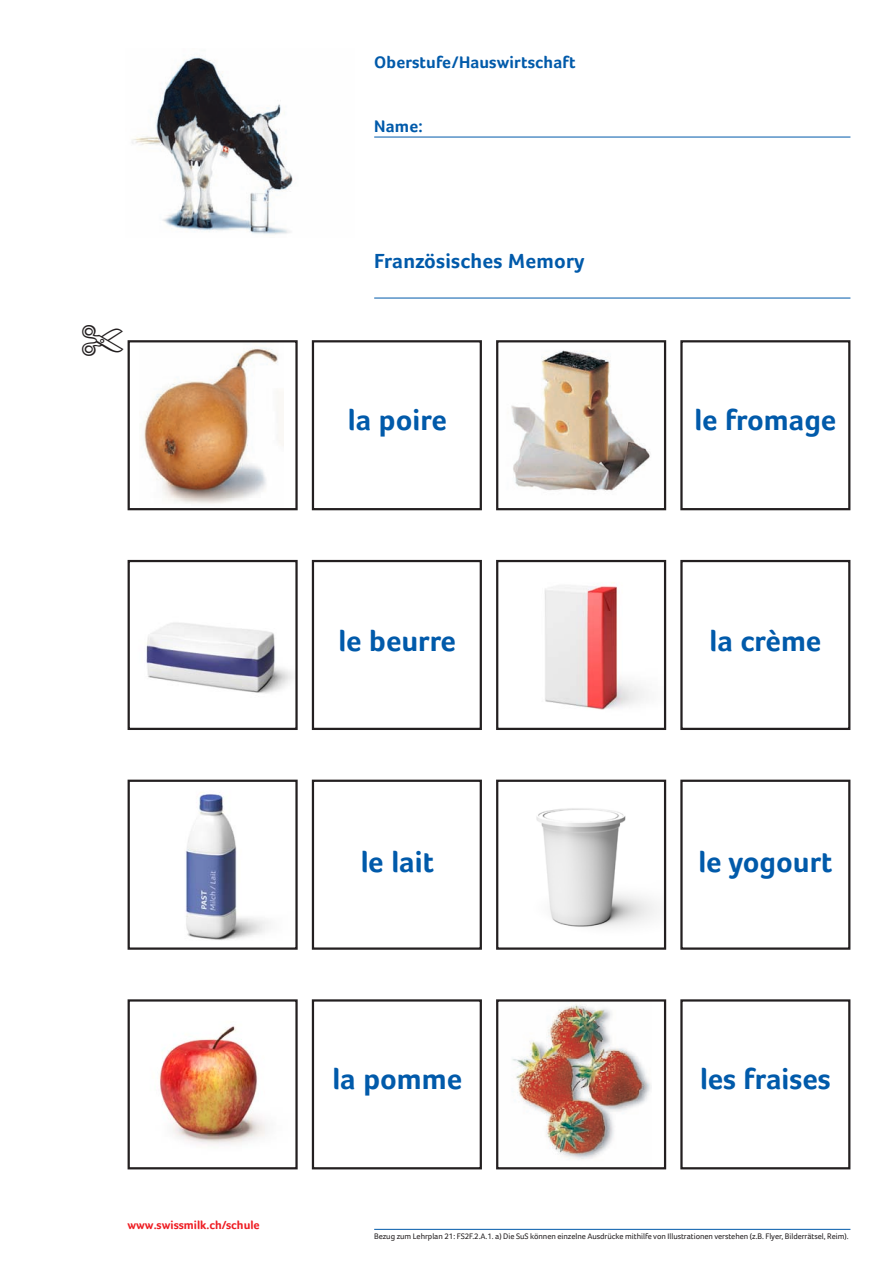
<style>
.page{position:relative;width:893px;height:1263px;background:#fff}
.page>*{position:absolute;margin:0;border:0;box-sizing:border-box;transform-origin:0 0}
.t1{font:700 30px "Foco";color:#015aaa}
.t2{font:700 21px "Foco";letter-spacing:.01em;color:#015aaa}
.t3{font:700 17.25px "Foco";letter-spacing:.01em;color:#015aaa}
.t4{font:700 12px "Foco";color:#ee1d23}
.t5{font:8.25px "Foco";letter-spacing:-.005em;color:#231f20}
</style>
<div class="page">
<img style="left:143px;top:347px;width:140px;height:157px">
<div style="left:128px;top:340px;width:170px;height:170px;border:2px solid #231f20"></div>
<div style="left:312px;top:340px;width:170px;height:170px;background:#fff;border:2px solid #231f20"></div>
<img style="left:511px;top:350px;width:140px;height:141px">
<div style="left:496px;top:340px;width:170px;height:170px;border:2px solid #231f20"></div>
<div style="left:680px;top:340px;width:170px;height:170px;background:#fff;border:2px solid #231f20"></div>
<img style="left:146px;top:622px;width:147px;height:71px">
<div style="left:128px;top:560px;width:170px;height:170px;border:2px solid #231f20"></div>
<div style="left:312px;top:560px;width:170px;height:170px;background:#fff;border:2px solid #231f20"></div>
<img style="left:544px;top:582px;width:101px;height:128px">
<div style="left:496px;top:560px;width:170px;height:170px;border:2px solid #231f20"></div>
<div style="left:680px;top:560px;width:170px;height:170px;background:#fff;border:2px solid #231f20"></div>
<img style="left:185px;top:792px;width:84px;height:148px">
<div style="left:128px;top:780px;width:170px;height:170px;border:2px solid #231f20"></div>
<div style="left:312px;top:780px;width:170px;height:170px;background:#fff;border:2px solid #231f20"></div>
<img style="left:536px;top:808px;width:121px;height:119px">
<div style="left:496px;top:780px;width:170px;height:170px;border:2px solid #231f20"></div>
<div style="left:680px;top:780px;width:170px;height:170px;background:#fff;border:2px solid #231f20"></div>
<img style="left:159px;top:1026px;width:107px;height:118px">
<div style="left:128px;top:999px;width:170px;height:170px;border:2px solid #231f20"></div>
<div style="left:312px;top:999px;width:170px;height:170px;background:#fff;border:2px solid #231f20"></div>
<img style="left:512px;top:1004px;width:139px;height:156px">
<div style="left:496px;top:999px;width:170px;height:170px;border:2px solid #231f20"></div>
<div style="left:680px;top:999px;width:170px;height:170px;background:#fff;border:2px solid #231f20"></div>
<hr style="left:374px;top:1229px;width:476px;height:1px;background:#015aaa">
<hr style="left:374px;top:298px;width:476px;height:1px;background:#015aaa">
<hr style="left:374px;top:137px;width:476px;height:1px;background:#015aaa">
<img style="left:132px;top:57px;width:161px;height:177px">
<p class="t3" style="left:374px;top:52px;width:203px">Oberstufe/Hauswirtschaft</p>
<p class="t3" style="left:374px;top:116px;width:50px">Name:</p>
<p class="t2" style="left:374px;top:248px;width:212px">Französisches Memory</p>
<p class="t1" style="left:348px;top:402px;width:100px">la poire</p>
<p class="t1" style="left:694px;top:402px;width:143px">le fromage</p>
<p class="t1" style="left:339px;top:623px;width:119px">le beurre</p>
<p class="t1" style="left:709px;top:623px;width:113px">la crème</p>
<p class="t1" style="left:361px;top:844px;width:75px">le lait</p>
<p class="t1" style="left:698px;top:844px;width:136px">le yogourt</p>
<p class="t4" style="left:128px;top:1218px;width:134px">www.swissmilk.ch/schule</p>
<p class="t1" style="left:332px;top:1061px;width:131px">la pomme</p>
<p class="t1" style="left:700px;top:1061px;width:132px">les fraises</p>
<p class="t5" style="left:374px;top:1231px;width:476px">Bezug zum Lehrplan 21: FS2F.2.A.1. a) Die SuS können einzelne Ausdrücke mithilfe von Illustrationen verstehen (z.B. Flyer, Bilderrätsel, Reim).</p>
</div>
